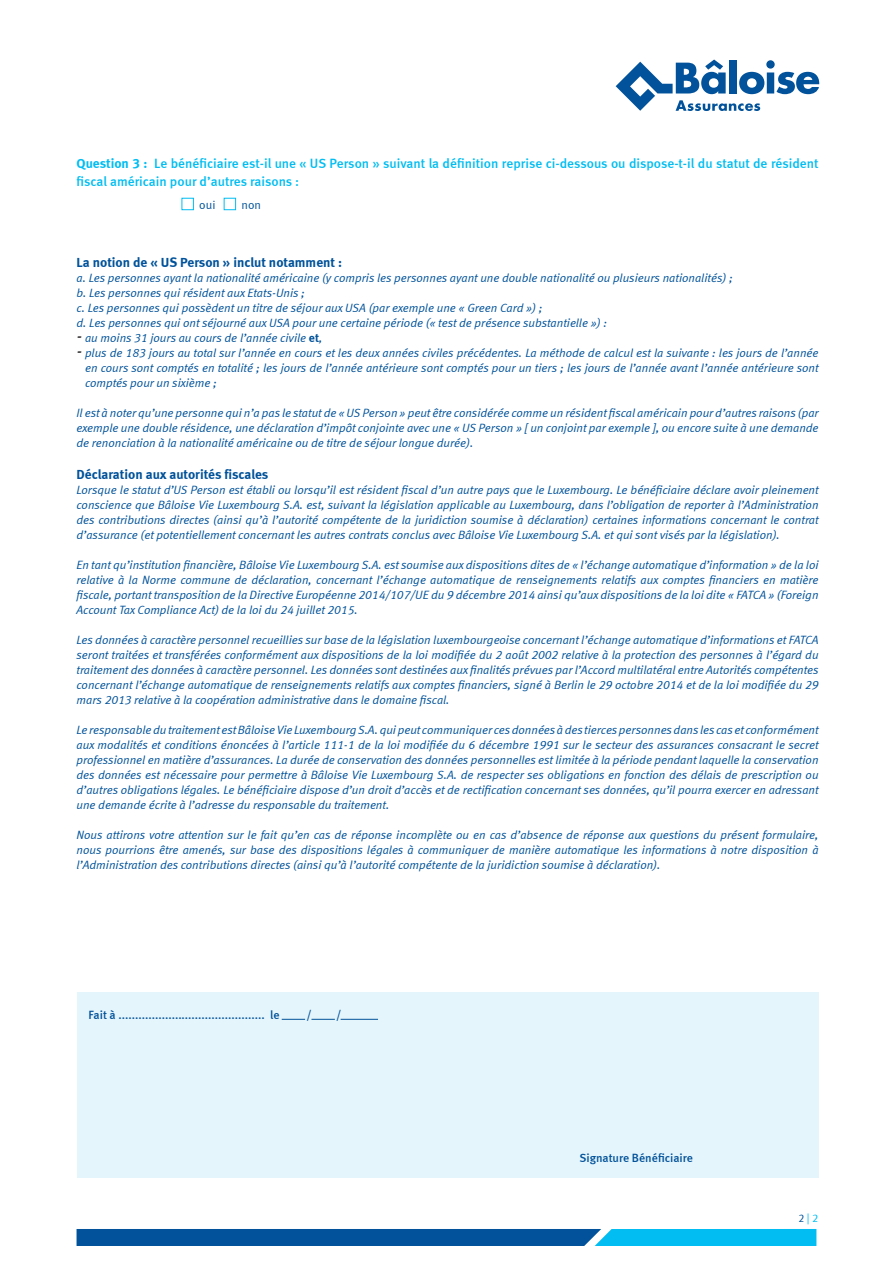
<style>
.page{position:relative;width:893px;height:1263px;background:#fff}
.page>*{position:absolute;margin:0;border:0;box-sizing:border-box;transform-origin:0 0}
.t1{font:13.5px/18px "Meta Medium LF";color:#01bdf2}
.t2{font:13.5px "Meta Bold LF";color:#01529a}
.t3{font:italic 12px/15px "Meta Normal LF";color:#01529a;text-align:justify}
.t4{font:12px "Meta Medium LF";color:#01529a}
.t5{font:12px "Meta Normal LF";color:#01529a}
.t6{font:11.25px "Meta Normal LF";color:#01bdf2}
.s1{font-family:"Meta Bold LF"}
.s2{font-size:18px;color:#231f20}
.s3{font-family:"Meta Bold LF";font-style:normal}
.s4{color:#01529a}
</style>
<div class="page">
<svg style="left:77px;top:1229px;width:739px;height:17px;background:#0473b4"></svg>
<svg style="left:616px;top:60px;width:203px;height:51px"></svg>
<div style="left:77px;top:992px;width:742px;height:185px;background:#e5f5fc"></div>
<div style="left:182px;top:198px;width:12px;height:12px;border:1px solid #01bdf2"></div>
<div style="left:224px;top:198px;width:12px;height:12px;border:1px solid #01bdf2"></div>
<svg style="left:282px;top:1019px;width:23px;height:1px"></svg>
<svg style="left:311px;top:1019px;width:24px;height:1px"></svg>
<hr style="left:341px;top:1019px;width:37px;height:1px;background:#01529a">
<p class="t1" style="left:77px;top:154px;width:744px"><span class="s1">Question 3 :</span> Le bénéficiaire est-il une « US Person » suivant la définition reprise ci-dessous ou dispose-t-il du statut de résident fiscal américain pour d’autres raisons :</p>
<p class="t5" style="left:199px;top:197px;width:18px">oui</p>
<p class="t5" style="left:241px;top:197px;width:21px">non</p>
<p class="t2" style="left:77px;top:254px;width:267px">La notion de « US Person » inclut notamment :</p>
<p class="t3" style="left:77px;top:270px;width:658px">a. Les personnes ayant la nationalité américaine (y compris les personnes ayant une double nationalité ou plusieurs nationalités) ;</p>
<p class="t3" style="left:77px;top:285px;width:230px">b. Les personnes qui résident aux Etats-Unis ;</p>
<p class="t3" style="left:77px;top:300px;width:467px">c. Les personnes qui possèdent un titre de séjour aux USA (par exemple une « Green Card ») ;</p>
<p class="t3" style="left:77px;top:315px;width:532px">d. Les personnes qui ont séjourné aux USA pour une certaine période (« test de présence substantielle ») :</p>
<p class="t3" style="left:77px;top:330px;width:247px"><span class="s2">-</span> au moins 31 jours au cours de l’année civile <span class="s3">et</span>,</p>
<p class="t3" style="left:85px;top:345px;width:735px;text-indent:-9px"><span class="s2">-</span> plus de 183 jours au total sur l’année en cours et les deux années civiles précédentes. La méthode de calcul est la suivante : les jours de l’année en cours sont comptés en totalité ; les jours de l’année antérieure sont comptés pour un tiers ; les jours de l’année avant l’année antérieure sont comptés pour un sixième ;</p>
<p class="t3" style="left:77px;top:405px;width:744px">Il est à noter qu’une personne qui n’a pas le statut de « US Person » peut être considérée comme un résident fiscal américain pour d’autres raisons (par exemple une double résidence, une déclaration d’impôt conjointe avec une « US Person » [ un conjoint par exemple ], ou encore suite à une demande de renonciation à la nationalité américaine ou de titre de séjour longue durée).</p>
<p class="t2" style="left:77px;top:466px;width:193px">Déclaration aux autorités fiscales</p>
<p class="t3" style="left:77px;top:482px;width:744px">Lorsque le statut d’US Person est établi ou lorsqu’il est résident fiscal d’un autre pays que le Luxembourg. Le bénéficiaire déclare avoir pleinement conscience que Bâloise Vie Luxembourg S.A. est, suivant la législation applicable au Luxembourg, dans l’obligation de reporter à l’Administration des contributions directes (ainsi qu’à l’autorité compétente de la juridiction soumise à déclaration) certaines informations concernant le contrat d’assurance (et potentiellement concernant les autres contrats conclus avec Bâloise Vie Luxembourg S.A. et qui sont visés par la législation).</p>
<p class="t3" style="left:77px;top:557px;width:743px">En tant qu’institution financière, Bâloise Vie Luxembourg S.A. est soumise aux dispositions dites de « l’échange automatique d’information » de la loi</p>
<p class="t3" style="left:77px;top:572px;width:743px">relative à la Norme commune de déclaration, concernant l’échange automatique de renseignements relatifs aux comptes financiers en matière fiscale, portant transposition de la Directive Européenne 2014/107/UE du 9 décembre 2014 ainsi qu’aux dispositions de la loi dite « FATCA » (Foreign Account Tax Compliance Act) de la loi du 24 juillet 2015.</p>
<p class="t3" style="left:77px;top:632px;width:744px">Les données à caractère personnel recueillies sur base de la législation luxembourgeoise concernant l’échange automatique d’informations et FATCA seront traitées et transférées conformément aux dispositions de la loi modifiée du 2 août 2002 relative à la protection des personnes à l’égard du traitement des données à caractère personnel. Les données sont destinées aux finalités prévues par l’Accord multilatéral entre Autorités compétentes concernant l’échange automatique de renseignements relatifs aux comptes financiers, signé à Berlin le 29 octobre 2014 et de la loi modifiée du 29 mars 2013 relative à la coopération administrative dans le domaine fiscal.</p>
<p class="t3" style="left:77px;top:722px;width:744px">Le responsable du traitement est Bâloise Vie Luxembourg S.A. qui peut communiquer ces données à des tierces personnes dans les cas et conformément aux modalités et conditions énoncées à l’article 111-1 de la loi modifiée du 6 décembre 1991 sur le secteur des assurances consacrant le secret professionnel en matière d’assurances. La durée de conservation des données personnelles est limitée à la période pendant laquelle la conservation des données est nécessaire pour permettre à Bâloise Vie Luxembourg S.A. de respecter ses obligations en fonction des délais de prescription ou d’autres obligations légales. Le bénéficiaire dispose d’un droit d’accès et de rectification concernant ses données, qu’il pourra exercer en adressant une demande écrite à l’adresse du responsable du traitement.</p>
<p class="t3" style="left:77px;top:827px;width:743px">Nous attirons votre attention sur le fait qu’en cas de réponse incomplète ou en cas d’absence de réponse aux questions du présent formulaire, nous pourrions être amenés, sur base des dispositions légales à communiquer de manière automatique les informations à notre disposition à l’Administration des contributions directes (ainsi qu’à l’autorité compétente de la juridiction soumise à déclaration).</p>
<p class="t4" style="left:89px;top:1008px;width:192px">Fait à ............................................ le</p>
<p class="t4" style="left:307px;top:1008px;width:7px">/</p>
<p class="t4" style="left:336px;top:1008px;width:7px">/</p>
<p class="t4" style="left:579px;top:1151px;width:115px">Signature Bénéficiaire</p>
<p class="t6" style="left:798px;top:1211px;width:22px"><span class="s4">2</span> | 2</p>
</div>
